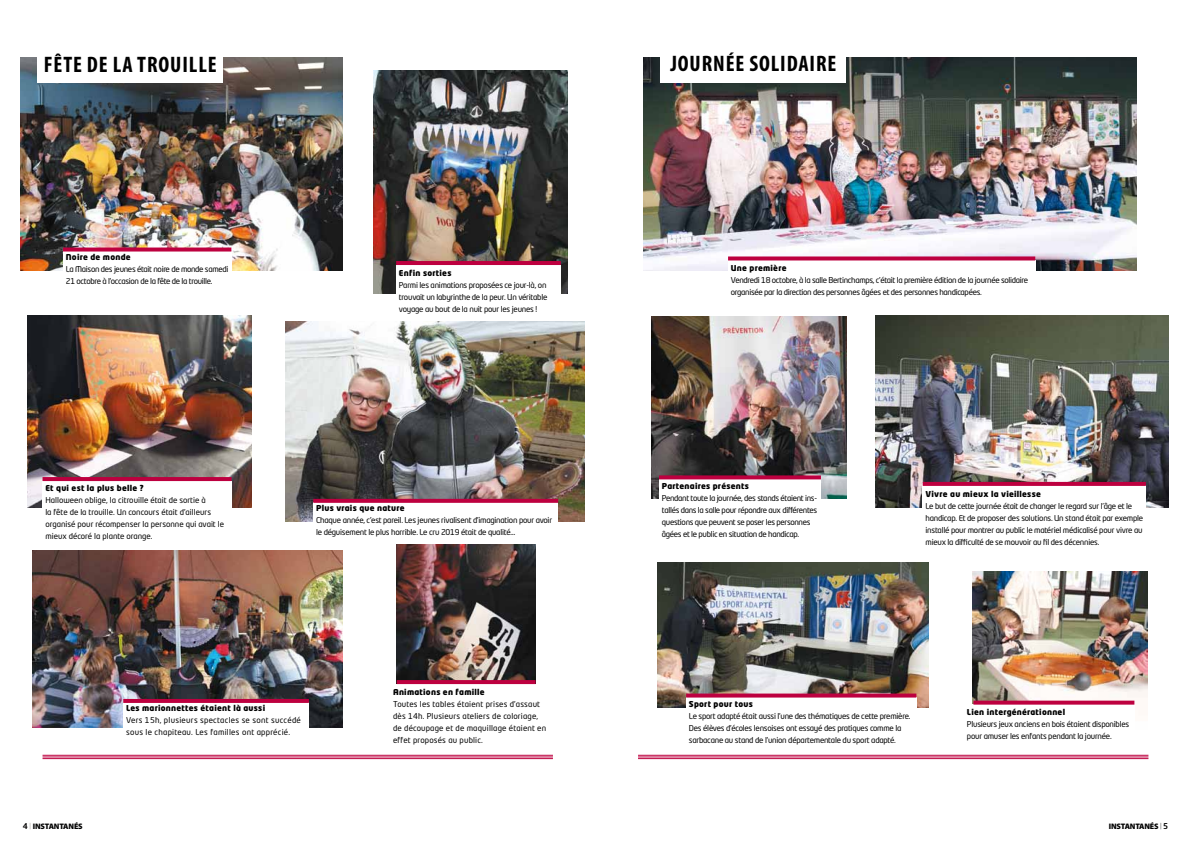
<style>
.page{position:relative;width:1191px;height:842px;background:#fff}
.page>*{position:absolute;margin:0;border:0;box-sizing:border-box;transform-origin:0 0}
.t1{font:700 condensed 22.5px "Myriad Pro";letter-spacing:.04em;color:#000}
.t2{font:8px/12px "Neo Tech Std";letter-spacing:-.03em;color:#000}
.t3{font:900 8px "Neo Tech Std";letter-spacing:.03em;color:#000}
.t4{font:8px/12px "Neo Tech Std";color:#000}
.t5{font:8px/12px "Neo Tech Std";letter-spacing:.02em;color:#000}
.t6{font:8px/12px "Neo Tech Std";letter-spacing:.03em;color:#000}
.t7{font:900 8px "Myriad Pro";letter-spacing:-.02em;color:#000}
.s1{font-family:"Neo Tech Std";font-weight:500}
.s2{font-family:"Neo Tech Std";font-weight:300;font-size:7px;color:#7b7468}
.s3{font-family:"Neo Tech Std";font-weight:300;font-size:7px}
</style>
<div class="page">
<hr style="left:638px;top:755px;width:510px;height:1px;background:#bd003f">
<hr style="left:638px;top:757px;width:510px;height:1px;background:#bd003f">
<hr style="left:638px;top:758px;width:510px;height:1px;background:#bd003f">
<hr style="left:43px;top:755px;width:510px;height:1px;background:#bd003f">
<hr style="left:43px;top:757px;width:510px;height:1px;background:#bd003f">
<hr style="left:43px;top:758px;width:510px;height:1px;background:#bd003f">
<img style="left:373px;top:70px;width:194px;height:224px">
<img style="left:32px;top:551px;width:310px;height:176px">
<img style="left:285px;top:321px;width:299px;height:201px">
<div style="left:396px;top:265px;width:165px;height:52px;background:#fff"></div>
<hr style="left:396px;top:261px;width:165px;height:4px;background:#bd003f">
<div style="left:123px;top:702px;width:186px;height:43px;background:#fff"></div>
<div style="left:313px;top:502px;width:245px;height:40px;background:#fff"></div>
<svg style="left:123px;top:699px;width:186px;height:4px"></svg>
<svg style="left:313px;top:499px;width:245px;height:4px"></svg>
<img style="left:27px;top:315px;width:224px;height:193px">
<div style="left:43px;top:481px;width:189px;height:61px;background:#fff"></div>
<hr style="left:43px;top:477px;width:189px;height:4px;background:#bd003f">
<img style="left:397px;top:545px;width:138px;height:135px">
<hr style="left:397px;top:680px;width:138px;height:4px;background:#bd003f">
<img style="left:875px;top:315px;width:293px;height:193px">
<img style="left:644px;top:57px;width:492px;height:213px">
<img style="left:21px;top:58px;width:321px;height:213px">
<div style="left:922px;top:486px;width:224px;height:63px;background:#fff"></div>
<svg style="left:922px;top:482px;width:223px;height:4px"></svg>
<img style="left:652px;top:317px;width:194px;height:181px">
<img style="left:657px;top:563px;width:271px;height:145px">
<div style="left:660px;top:43px;width:186px;height:40px;background:#fff"></div>
<div style="left:37px;top:44px;width:186px;height:39px;background:#fff"></div>
<div style="left:728px;top:260px;width:307px;height:39px;background:#fff"></div>
<div style="left:63px;top:252px;width:168px;height:40px;background:#fff"></div>
<div style="left:659px;top:479px;width:162px;height:61px;background:#fff"></div>
<svg style="left:728px;top:256px;width:307px;height:4px"></svg>
<svg style="left:63px;top:248px;width:168px;height:4px"></svg>
<svg style="left:659px;top:475px;width:162px;height:4px"></svg>
<img style="left:973px;top:572px;width:174px;height:133px">
<div style="left:686px;top:697px;width:230px;height:50px;background:#fff"></div>
<svg style="left:686px;top:693px;width:230px;height:4px"></svg>
<svg style="left:973px;top:701px;width:161px;height:4px"></svg>
<h1 class="t1" style="left:44px;top:50px;width:174px">FÊTE DE LA TROUILLE</h1>
<h1 class="t1" style="left:670px;top:50px;width:168px">JOURNÉE SOLIDAIRE</h1>
<p class="t3" style="left:66px;top:252px;width:66px">Noire de monde</p>
<p class="t2" style="left:66px;top:263px;width:164px">La Maison des jeunes était noire de monde samedi<br>21 octobre à l’occasion de la fête de la trouille.</p>
<p class="t3" style="left:399px;top:268px;width:54px">Enfin sorties</p>
<p class="t2" style="left:399px;top:279px;width:150px;text-align:justify">Parmi les animations proposées ce jour-là, on trouvait un labyrinthe de la peur. Un véritable voyage au bout de la nuit pour les jeunes !</p>
<p class="t3" style="left:45px;top:483px;width:100px">Et qui est la plus belle ?</p>
<p class="t4" style="left:45px;top:494px;width:180px">Halloween oblige, la citrouille était de sortie à<br>la fête de la trouille. Un concours était d’ailleurs organisé pour récompenser la personne qui avait le mieux décoré la plante orange.</p>
<p class="t3" style="left:316px;top:502px;width:90px">Plus vrais que nature</p>
<p class="t2" style="left:316px;top:513px;width:238px">Chaque année, c’est pareil. Les jeunes rivalisent d’imagination pour avoir le déguisement le plus horrible. Le cru 2019 était de qualité…</p>
<p class="t3" style="left:126px;top:703px;width:141px">Les marionnettes étaient là aussi</p>
<p class="t6" style="left:126px;top:714px;width:176px">Vers 15h, plusieurs spectacles se sont succédé sous le chapiteau. Les familles ont apprécié.</p>
<p class="t3" style="left:393px;top:686px;width:93px">Animations en famille</p>
<p class="t5" style="left:393px;top:697px;width:155px">Toutes les tables étaient prises d’assaut dès 14h. Plusieurs ateliers de coloriage, de découpage et de maquillage étaient en effet proposés au public.</p>
<p class="t3" style="left:731px;top:263px;width:57px">Une première</p>
<p class="t2" style="left:731px;top:274px;width:299px">Vendredi 18 octobre, à la salle Bertinchamps, c’était la première édition de la journée solidaire organisée par la direction des personnes âgées et des personnes handicapées.</p>
<p class="t3" style="left:662px;top:481px;width:88px">Partenaires présents</p>
<p class="t2" style="left:662px;top:492px;width:157px">Pendant toute la journée, des stands étaient ins&shy;tallés dans la salle pour répondre aux différentes questions que peuvent se poser les personnes âgées et le public en situation de handicap.</p>
<p class="t3" style="left:925px;top:488px;width:117px">Vivre au mieux la vieillesse</p>
<p class="t2" style="left:925px;top:499px;width:219px">Le but de cette journée était de changer le regard sur l’âge et le handicap. Et de proposer des solutions. Un stand était par exemple installé pour montrer au public le matériel médicalisé pour vivre au mieux la difficulté de se mouvoir au fil des décennies.</p>
<p class="t3" style="left:689px;top:699px;width:65px">Sport pour tous</p>
<p class="t2" style="left:689px;top:710px;width:223px">Le sport adapté était aussi l’une des thématiques de cette première.<br>Des élèves d’écoles lensoises ont essayé des pratiques comme la sarbacane au stand de l’union départementale du sport adapté.</p>
<p class="t3" style="left:967px;top:707px;width:100px">Lien intergénérationnel</p>
<p class="t2" style="left:967px;top:718px;width:164px">Plusieurs jeux anciens en bois étaient disponibles pour amuser les enfants pendant la journée.</p>
<p class="t7" style="left:23px;top:821px;width:62px"><span class="s1">4</span> <span class="s2">|</span> INSTANTANÉS</p>
<p class="t7" style="left:1108px;top:821px;width:61px">INSTANTANÉS <span class="s3">|</span> <span class="s1">5</span></p>
</div>
